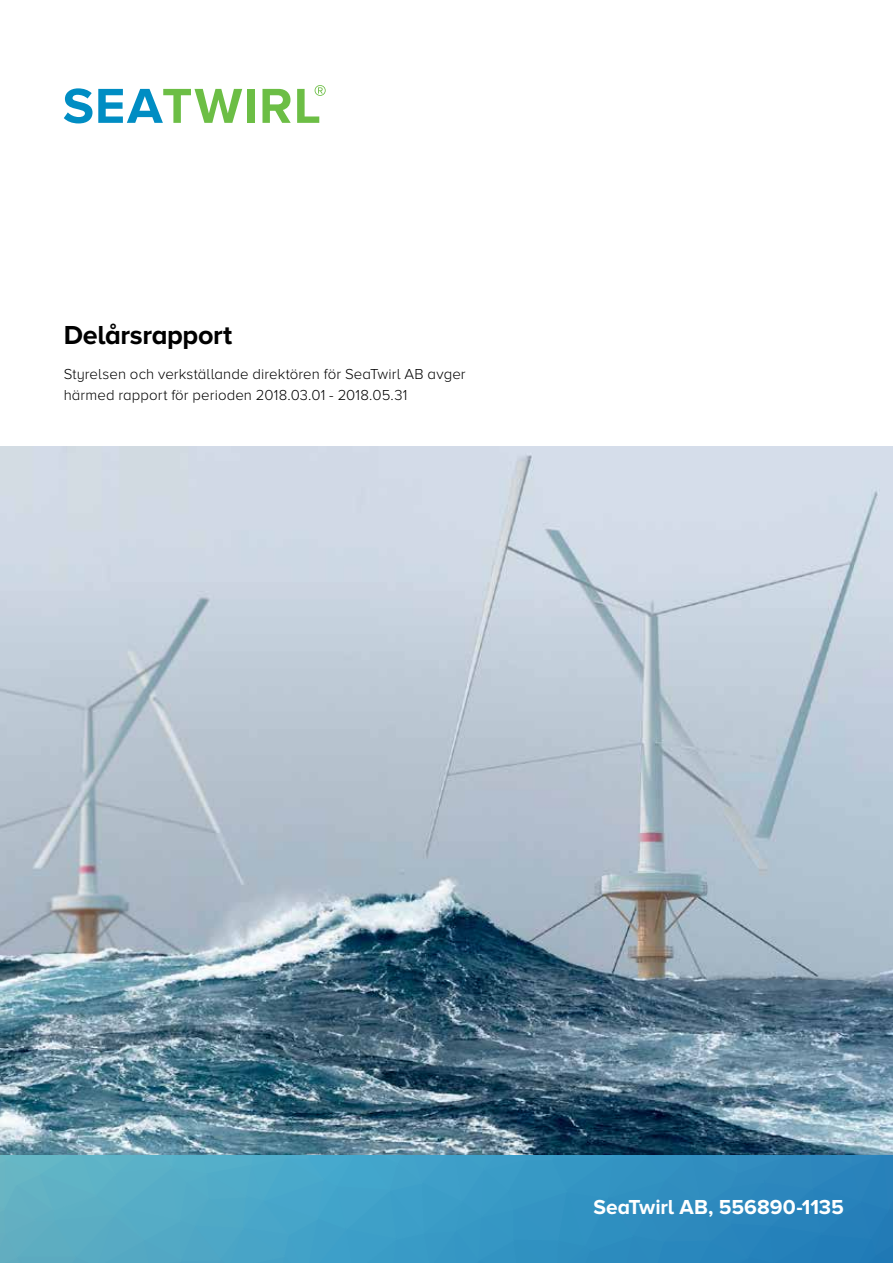
<style>
.page{position:relative;width:893px;height:1263px;background:#fff}
.page>*{position:absolute;margin:0;border:0;box-sizing:border-box;transform-origin:0 0}
.t1{font:700 27px "Proxima Nova A";letter-spacing:-.015em;color:#000}
.t2{font:700 21px "Proxima Nova A";letter-spacing:-.005em;color:#fff}
.t3{font:300 15px/21px "Proxima Nova A";letter-spacing:.005em;color:#000}
</style>
<div class="page">
<svg style="left:0;top:1155px;width:893px;height:108px;background:#3e9ac3"></svg>
<svg style="left:64px;top:88px;width:178px;height:35px"></svg>
<div style="left:247px;top:89px;width:7px;height:34px;background:#6cbe45"></div>
<svg style="left:262px;top:89px;width:29px;height:34px"></svg>
<svg style="left:297px;top:85px;width:29px;height:38px"></svg>
<img style="left:0;top:446px;width:893px;height:709px">
<h1 class="t1" style="left:64px;top:320px;width:170px">Delårsrapport</h1>
<p class="t3" style="left:64px;top:363px;width:403px">Styrelsen och verkställande direktören för SeaTwirl AB avger härmed rapport för perioden 2018.03.01 - 2018.05.31</p>
<h2 class="t2" style="left:594px;top:1194px;width:252px">SeaTwirl AB, 556890-1135</h2>
</div>
